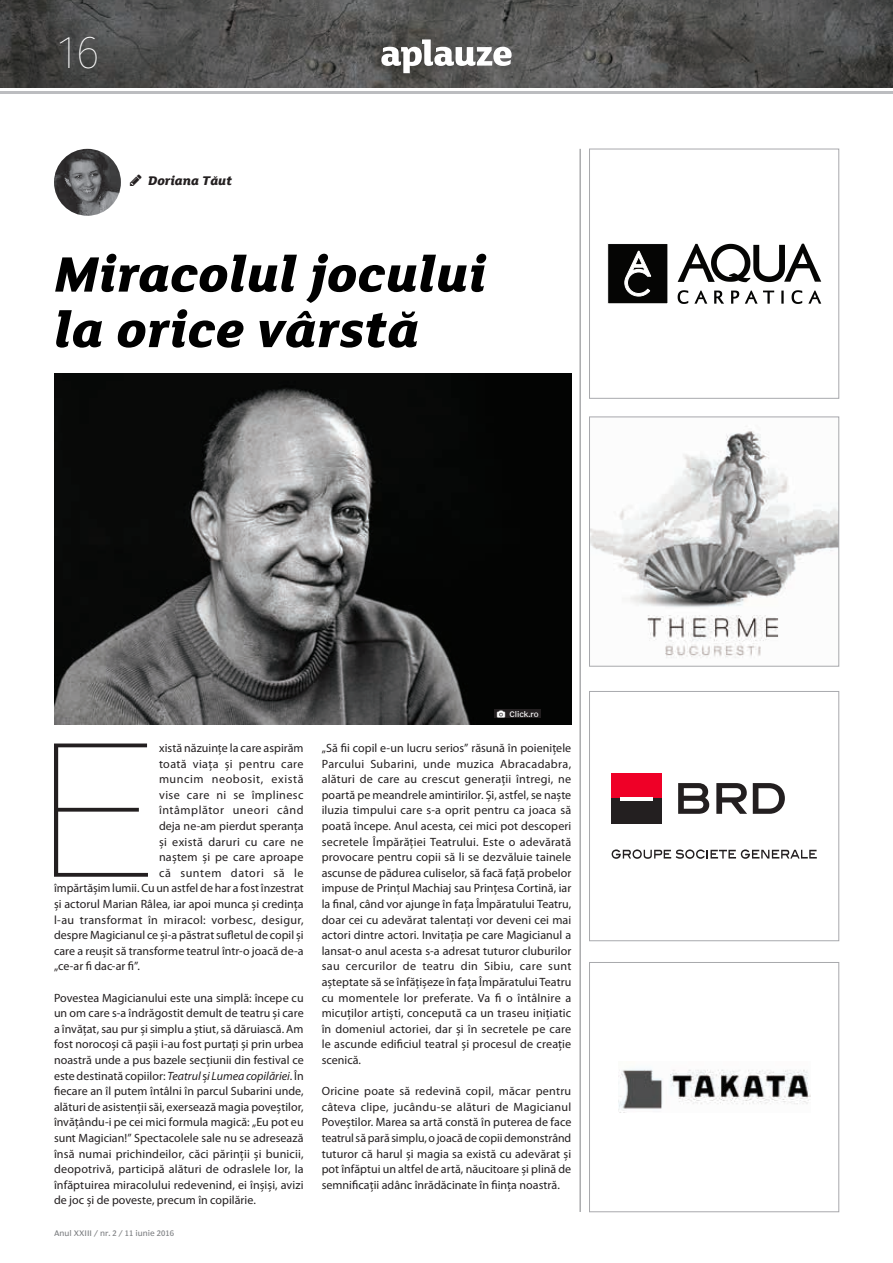
<style>
.page{position:relative;width:893px;height:1263px;background:#fff}
.page>*{position:absolute;margin:0;border:0;box-sizing:border-box;transform-origin:0 0}
.t1{font:100 190.35px "Gotham";color:#231f20}
.t2{font:italic 800 54px/55.5px "Lola FS";color:#000}
.t3{font:100 46.5px "Fira Sans";color:#fff}
.t4{font:italic 800 13.5px "Lola FS";letter-spacing:-.005em;color:#231f20}
.t5{font:12px/15.6px "Myriad Pro";letter-spacing:.005em;color:#231f20;text-align:justify}
.t6{font:12px "Myriad Pro";letter-spacing:.025em;color:#231f20}
.t7{font:12px "Myriad Pro";letter-spacing:.045em;color:#231f20}
.t8{font:12px "Myriad Pro";letter-spacing:.035em;color:#231f20}
.t9{font:12px "Myriad Pro";letter-spacing:.05em;color:#231f20}
.t10{font:7.5px "Poynter Agate Regular One";color:#808285}
.t11{font:7.5px "Poynter Agate Regular One";color:#fff}
.s1{font-style:italic}
</style>
<div class="page">
<img style="left:0;top:0;width:893px;height:87px">
<svg style="left:381px;top:39px;width:131px;height:34px"></svg>
<hr style="left:0;top:91px;width:893px;height:3px;background:#bcbdc0">
<img style="left:54px;top:374px;width:517px;height:351px">
<hr style="left:580px;top:149px;width:1px;height:1063px;background:#808285">
<img style="left:591px;top:426px;width:246px;height:232px">
<div style="left:589px;top:417px;width:250px;height:249px;border:1px solid #a8a9ad"></div>
<svg style="left:678px;top:783px;width:31px;height:31px"></svg>
<svg style="left:716px;top:783px;width:31px;height:31px"></svg>
<svg style="left:753px;top:783px;width:32px;height:31px"></svg>
<div style="left:611px;top:773px;width:51px;height:26px;background:#ef0027"></div>
<div style="left:611px;top:799px;width:51px;height:25px;background:#231f20"></div>
<hr style="left:620px;top:797px;width:33px;height:3px;background:#fff">
<svg style="left:612px;top:849px;width:205px;height:10px"></svg>
<div style="left:589px;top:691px;width:250px;height:250px;border:1px solid #a8a9ad"></div>
<img style="left:618px;top:1069px;width:192px;height:44px">
<div style="left:589px;top:962px;width:250px;height:250px;border:1px solid #a8a9ad"></div>
<svg style="left:678px;top:244px;width:143px;height:38px"></svg>
<svg style="left:678px;top:290px;width:143px;height:14px"></svg>
<svg style="left:607px;top:243px;width:61px;height:61px;background:#2e2e2d"></svg>
<div style="left:589px;top:149px;width:250px;height:249px;border:1px solid #a8a9ad"></div>
<img style="left:54px;top:149px;width:67px;height:67px;border-radius:33px">
<div style="left:495px;top:709px;width:46px;height:9px;background:#231f20"></div>
<h3 class="t3" style="left:57px;top:19px;width:44px">16</h3>
<p class="t4" style="left:148px;top:173px;width:85px">Doriana Tăut</p>
<h2 class="t2" style="left:54px;top:247px;width:434px">Miracolul jocului la orice vârstă</h2>
<p class="t11" style="left:509px;top:709px;width:31px">Click.ro</p>
<h1 class="t1" style="left:34px;top:692px;width:127px">E</h1>
<p class="t5" style="left:159px;top:740px;width:146px">xistă năzuințe la care aspirăm</p>
<p class="t6" style="left:159px;top:757px;width:146px">toată viața și pentru care</p>
<p class="t7" style="left:159px;top:772px;width:146px">muncim neobosit, există</p>
<p class="t8" style="left:159px;top:788px;width:146px">vise care ni se împlinesc</p>
<p class="t7" style="left:159px;top:804px;width:146px">întâmplător uneori când</p>
<p class="t5" style="left:159px;top:818px;width:146px">deja ne-am pierdut speranța</p>
<p class="t6" style="left:159px;top:835px;width:146px">și există daruri cu care ne</p>
<p class="t5" style="left:159px;top:849px;width:146px">naștem și pe care aproape</p>
<p class="t9" style="left:159px;top:866px;width:146px">că suntem datori să le</p>
<p class="t5" style="left:54px;top:881px;width:251px">împărtășim lumii. Cu un astfel de har a fost înzestrat</p>
<p class="t5" style="left:54px;top:896px;width:251px">și actorul Marian Râlea, iar apoi munca și credința</p>
<p class="t6" style="left:54px;top:913px;width:251px">l-au transformat în miracol: vorbesc, desigur,</p>
<p class="t5" style="left:54px;top:927px;width:251px">despre Magicianul ce și-a păstrat sufletul de copil și</p>
<p class="t5" style="left:54px;top:943px;width:251px">care a reușit să transforme teatrul într-o joacă de-a</p>
<p class="t5" style="left:54px;top:959px;width:87px">„ce-ar fi dac-ar fi”.</p>
<p class="t5" style="left:54px;top:990px;width:251px">Povestea Magicianului este una simplă: începe cu un om care s-a îndrăgostit demult de teatru și care a învățat, sau pur și simplu a știut, să dăruiască. Am fost norocoși că pașii i-au fost purtați și prin urbea noastră unde a pus bazele secțiunii din festival ce este destinată copiilor: <span class="s1">Teatrul</span> ș<span class="s1">i Lumea copilăriei</span>. În fiecare an îl putem întâlni în parcul Subarini unde, alături de asistenții săi, exersează magia poveștilor, învățându-i pe cei mici formula magică: „Eu pot eu sunt Magician!” Spectacolele sale nu se adresează însă numai prichindeilor, căci părinții și bunicii, deopotrivă, participă alături de odraslele lor, la înfăptuirea miracolului redevenind, ei înșiși, avizi de joc și de poveste, precum în copilărie.</p>
<p class="t10" style="left:54px;top:1228px;width:121px">Anul XXIII / nr. 2 / 11 iunie 2016</p>
<p class="t5" style="left:322px;top:740px;width:251px">„Să fii copil e-un lucru serios” răsună în poienițele Parcului Subarini, unde muzica Abracadabra, alături de care au crescut generații întregi, ne poartă pe meandrele amintirilor. Și, astfel, se naște iluzia timpului care s-a oprit pentru ca joaca să poată începe. Anul acesta, cei mici pot descoperi secretele Împărăției Teatrului. Este o adevărată provocare pentru copii să li se dezvăluie tainele ascunse de pădurea culiselor, să facă față probelor impuse de Prințul Machiaj sau Prințesa Cortină, iar la final, când vor ajunge în fața Împăratului Teatru, doar cei cu adevărat talentați vor deveni cei mai actori dintre actori. Invitația pe care Magicianul a lansat-o anul acesta s-a adresat tuturor cluburilor sau cercurilor de teatru din Sibiu, care sunt așteptate să se înfățișeze în fața Împăratului Teatru cu momentele lor preferate. Va fi o întâlnire a micuților artiști, concepută ca un traseu inițiatic în domeniul actoriei, dar și în secretele pe care le ascunde edificiul teatral și procesul de creație scenică.</p>
<p class="t5" style="left:322px;top:1083px;width:251px">Oricine poate să redevină copil, măcar pentru câteva clipe, jucându-se alături de Magicianul Poveștilor. Marea sa artă constă în puterea de face teatrul să pară simplu, o joacă de copii demonstrând tuturor că harul și magia sa există cu adevărat și pot înfăptui un altfel de artă, năucitoare și plină de semnificații adânc înrădăcinate în ființa noastră.</p>
</div>
